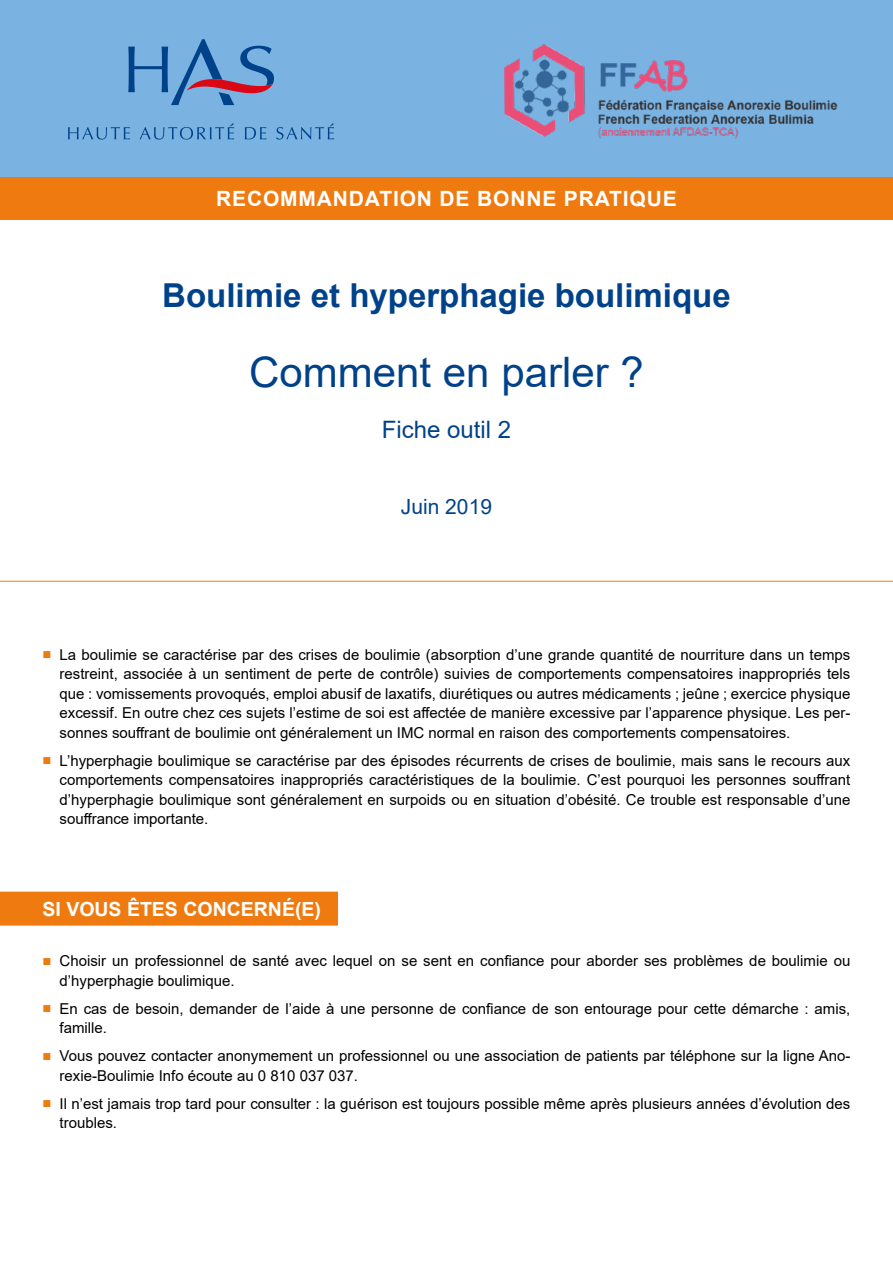
<style>
.page{position:relative;width:893px;height:1263px;background:#fff}
.page>*{position:absolute;margin:0;border:0;box-sizing:border-box;transform-origin:0 0}
.titre_2{font:42px "Arial";color:#004289}
.titre_1{font:700 33px "Arial";color:#004289}
.titre_1-2{font:24px "Arial";color:#004289}
.t1{font:700 21px "Arial";letter-spacing:.04em;color:#fff}
.titre_1-3{font:21px "Arial";color:#004289}
.Rubrique{font:700 19.5px "Arial";color:#fff}
.t2{font:15px/19.5px "Arial";color:#000}
.s1{color:#ef7b10}
</style>
<div class="page">
<div style="left:0;top:0;width:893px;height:181px;background:#7ab2e1"></div>
<div style="left:0;top:177px;width:893px;height:43px;background:#ef7b10"></div>
<hr style="left:0;top:581px;width:893px;height:1px;background:#ef7b10">
<div style="left:0;top:892px;width:338px;height:33px;background:#ef7b10"></div>
<div style="left:0;top:908px;width:338px;height:18px;background:#ef7b10"></div>
<svg style="left:68px;top:127px;width:62px;height:13px"></svg>
<svg style="left:140px;top:123px;width:94px;height:17px"></svg>
<svg style="left:245px;top:127px;width:21px;height:12px"></svg>
<svg style="left:276px;top:123px;width:58px;height:17px"></svg>
<svg style="left:128px;top:39px;width:146px;height:66px"></svg>
<img style="left:504px;top:44px;width:334px;height:95px">
<p class="t1" style="left:216px;top:184px;width:462px">RECOMMANDATION DE BONNE PRATIQUE</p>
<p class="titre_1" style="left:162px;top:272px;width:570px">Boulimie et hyperphagie boulimique</p>
<p class="titre_2" style="left:249px;top:343px;width:396px">Comment en parler ?</p>
<p class="titre_1-2" style="left:382px;top:413px;width:131px">Fiche outil 2</p>
<p class="titre_1-3" style="left:401px;top:492px;width:93px">Juin 2019</p>
<p class="t2" style="left:60px;top:645px;width:792px;text-align:justify;text-indent:-17px"><span class="s1">■</span> La boulimie se caractérise par des crises de boulimie (absorption d’une grande quantité de nourriture dans un temps restreint, associée à un sentiment de perte de contrôle) suivies de comportements compensatoires inappropriés tels que : vomissements provoqués, emploi abusif de laxatifs, diurétiques ou autres médicaments ; jeûne ; exercice physique excessif. En outre chez ces sujets l’estime de soi est affectée de manière excessive par l’apparence physique. Les per&shy;sonnes souffrant de boulimie ont généralement un IMC normal en raison des comportements compensatoires.</p>
<p class="t2" style="left:60px;top:751px;width:792px;text-align:justify;text-indent:-17px"><span class="s1">■</span> L’hyperphagie boulimique se caractérise par des épisodes récurrents de crises de boulimie, mais sans le recours aux comportements compensatoires inappropriés caractéristiques de la boulimie. C’est pourquoi les personnes souffrant d’hyperphagie boulimique sont généralement en surpoids ou en situation d’obésité. Ce trouble est responsable d’une souffrance importante.</p>
<p class="Rubrique" style="left:43px;top:895px;width:280px">SI VOUS ÊTES CONCERNÉ(E)</p>
<p class="t2" style="left:60px;top:951px;width:792px;text-indent:-17px"><span class="s1">■</span> Choisir un professionnel de santé avec lequel on se sent en confiance pour aborder ses problèmes de boulimie ou d’hyperphagie boulimique.</p>
<p class="t2" style="left:60px;top:999px;width:792px;text-indent:-17px"><span class="s1">■</span> En cas de besoin, demander de l’aide à une personne de confiance de son entourage pour cette démarche : amis, famille.</p>
<p class="t2" style="left:60px;top:1046px;width:792px;text-indent:-17px"><span class="s1">■</span> Vous pouvez contacter anonymement un professionnel ou une association de patients par téléphone sur la ligne Ano&shy;rexie-Boulimie Info écoute au 0 810 037 037.</p>
<p class="t2" style="left:60px;top:1094px;width:792px;text-indent:-17px"><span class="s1">■</span> Il n’est jamais trop tard pour consulter : la guérison est toujours possible même après plusieurs années d’évolution des troubles.</p>
</div>
